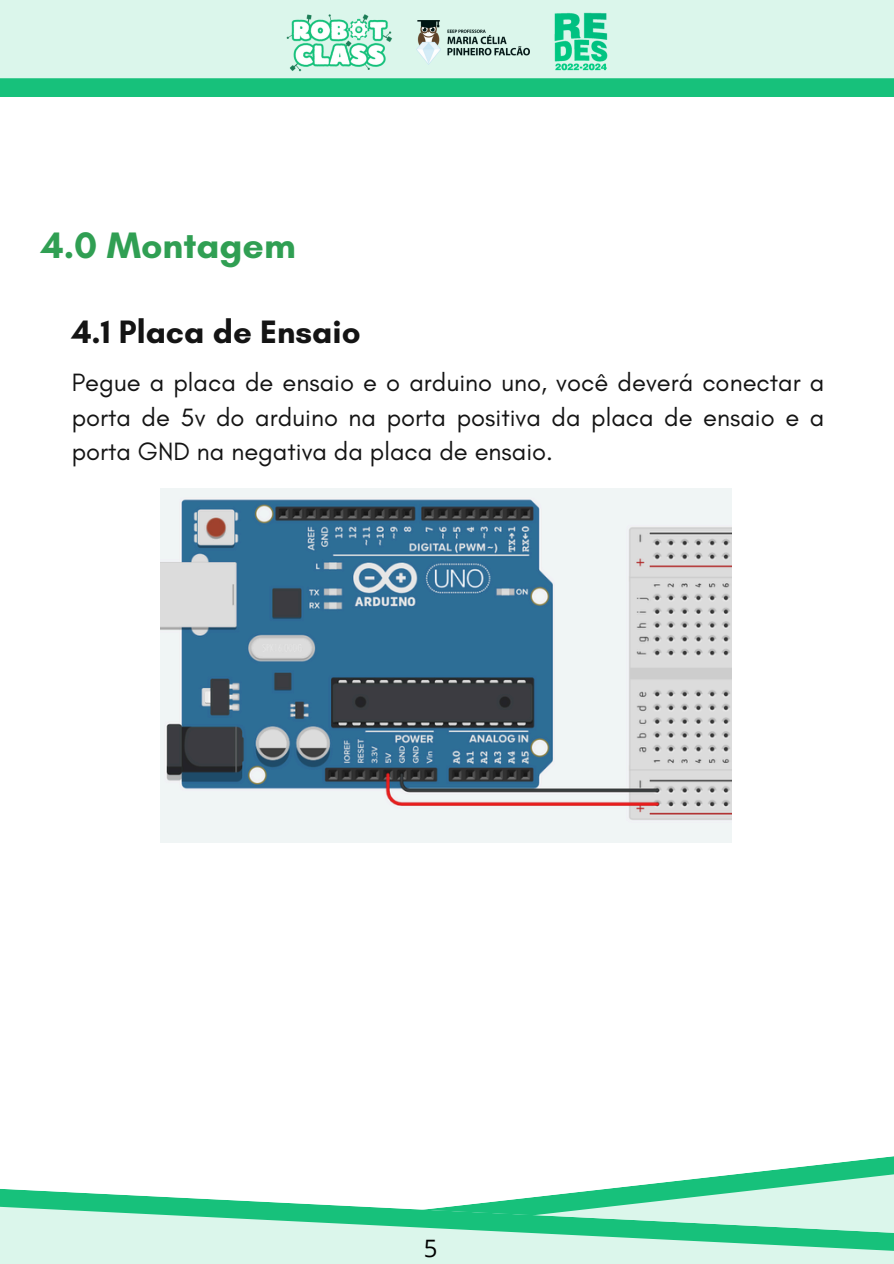
<style>
.page{position:relative;width:894px;height:1264px;background:#fff}
.page>*{position:absolute;margin:0;border:0;box-sizing:border-box;transform-origin:0 0}
.t1{font:700 37.5px "Glacial Indifference";color:#309f53}
.t2{font:700 33px "Glacial Indifference";color:#141414}
.t3{font:25.5px/34.8px "Glacial Indifference";color:#141414;text-align:justify}
.t4{font:24px "Open Sans";color:#000}
</style>
<div class="page">
<svg style="left:0;top:0;width:893px;height:96px"></svg>
<svg style="left:624px;top:1156px;width:269px;height:31px"></svg>
<svg style="left:0;top:1187px;width:893px;height:76px"></svg>
<img style="left:416px;top:20px;width:113px;height:44px">
<img style="left:286px;top:12px;width:107px;height:60px">
<img style="left:553px;top:11px;width:55px;height:62px">
<img style="left:161px;top:488px;width:570px;height:355px">
<p class="t1" style="left:41px;top:222px;width:256px">4.0 Montagem</p>
<p class="t2" style="left:72px;top:312px;width:290px">4.1 Placa de Ensaio</p>
<p class="t3" style="left:72px;top:364px;width:754px">Pegue a placa de ensaio e o arduino uno, você deverá conectar a porta de 5v do arduino na porta positiva da placa de ensaio e a porta GND na negativa da placa de ensaio.</p>
<p class="t4" style="left:423px;top:1231px;width:15px">5</p>
</div>
